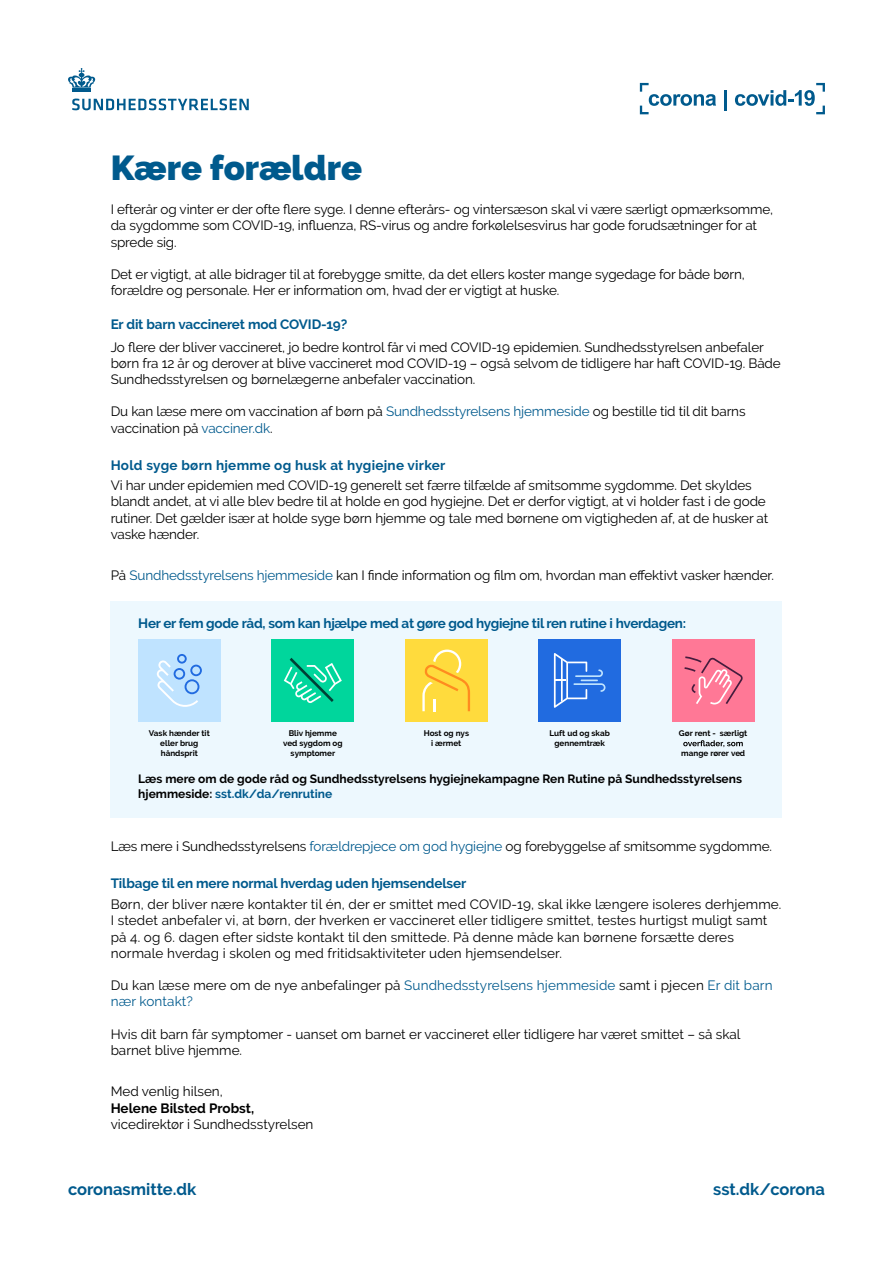
<style>
.page{position:relative;width:893px;height:1263px;background:#fff}
.page>*{position:absolute;margin:0;border:0;box-sizing:border-box;transform-origin:0 0}
.t1{font:900 34.5px "Raleway";color:#005a8d}
.t2{font:700 16.5px "Raleway";color:#005a8d}
.t3{font:13.5px/16.2px "Raleway";letter-spacing:-.01em;color:#000}
.t4{font:13.5px/16.2px "Raleway";letter-spacing:.01em;color:#000}
.t5{font:700 13.5px "Raleway";letter-spacing:-.01em;color:#005a8d}
.t6{font:13.5px/16.2px "Raleway";letter-spacing:.01em;color:#005a8d}
.t7{font:700 13.5px "Raleway";letter-spacing:.02em;color:#005a8d}
.t8{font:700 13.5px "Raleway";color:#000}
.t9{font:700 12px/15px "Raleway";color:#000}
.t10{font:700 8.1px/9.8px "Raleway";color:#000;text-align:center}
.s1{color:#005a8d}
.s2{color:#000}
</style>
<div class="page">
<hr style="left:72px;top:88px;width:19px;height:4px;background:#005a8d">
<svg style="left:68px;top:68px;width:27px;height:20px"></svg>
<svg style="left:72px;top:99px;width:177px;height:11px"></svg>
<svg style="left:640px;top:83px;width:76px;height:31px"></svg>
<hr style="left:724px;top:90px;width:3px;height:20px;background:#005a8d">
<svg style="left:735px;top:83px;width:90px;height:31px"></svg>
<div style="left:111px;top:601px;width:671px;height:216px;background:#edf8fe"></div>
<div style="left:405px;top:639px;width:82px;height:82px;background:#ffdb3d"></div>
<svg style="left:422px;top:649px;width:48px;height:62px"></svg>
<div style="left:272px;top:639px;width:82px;height:82px;background:#00d69c"></div>
<svg style="left:284px;top:658px;width:58px;height:45px"></svg>
<div style="left:138px;top:639px;width:82px;height:82px;background:#bfe3ff"></div>
<svg style="left:157px;top:654px;width:45px;height:53px"></svg>
<div style="left:539px;top:639px;width:82px;height:82px;background:#216be0"></div>
<svg style="left:554px;top:653px;width:51px;height:55px"></svg>
<svg style="left:683px;top:740px;width:60px;height:7px"></svg>
<div style="left:672px;top:639px;width:82px;height:82px;background:#ff7896"></div>
<svg style="left:684px;top:656px;width:58px;height:48px"></svg>
<h1 class="t1" style="left:111px;top:148px;width:253px">Kære forældre</h1>
<p class="t3" style="left:111px;top:201px;width:664px">I efterår og vinter er der ofte flere syge. I denne efterårs- og vintersæson skal vi være særligt opmærksomme, da sygdomme som COVID-19, influenza, RS-virus og andre forkølelsesvirus har gode forudsætninger for at sprede sig.</p>
<p class="t3" style="left:111px;top:266px;width:636px">Det er vigtigt, at alle bidrager til at forebygge smitte, da det ellers koster mange sygedage for både børn, forældre og personale. Her er information om, hvad der er vigtigt at huske.</p>
<p class="t5" style="left:111px;top:317px;width:238px">Er dit barn vaccineret mod COVID-19?</p>
<p class="t3" style="left:111px;top:339px;width:672px">Jo flere der bliver vaccineret, jo bedre kontrol får vi med COVID-19 epidemien. Sundhedsstyrelsen anbefaler børn fra 12 år og derover at blive vaccineret mod COVID-19 – også selvom de tidligere har haft COVID-19. Både<br>Sundhedsstyrelsen og børnelægerne anbefaler vaccination.</p>
<p class="t3" style="left:111px;top:404px;width:636px">Du kan læse mere om vaccination af børn på <span class="s1">Sundhedsstyrelsens hjemmeside</span> og bestille tid til dit barns vaccination på <span class="s1">vacciner.dk</span>.</p>
<p class="t7" style="left:111px;top:457px;width:336px">Hold syge børn hjemme og husk at hygiejne virker</p>
<p class="t3" style="left:111px;top:477px;width:659px">Vi har under epidemien med COVID-19 generelt set færre tilfælde af smitsomme sygdomme. Det skyldes blandt andet, at vi alle blev bedre til at holde en god hygiejne. Det er derfor vigtigt, at vi holder fast i de gode rutiner. Det gælder især at holde syge børn hjemme og tale med børnene om vigtigheden af, at de husker at vaske hænder.</p>
<p class="t3" style="left:111px;top:567px;width:665px">På <span class="s1">Sundhedsstyrelsens hjemmeside</span> kan I finde information og film om, hvordan man effektivt vasker hænder.</p>
<p class="t5" style="left:138px;top:616px;width:549px">Her er fem gode råd, som kan hjælpe med at gøre god hygiejne til ren rutine i hverdagen:</p>
<p class="t10" style="left:149px;top:729px;width:62px">Vask hænder tit eller brug håndsprit</p>
<p class="t10" style="left:550px;top:729px;width:62px">Luft ud og skab gennemtræk</p>
<p class="t10" style="left:679px;top:729px;width:70px">Gør rent - særligt</p>
<p class="t10" style="left:283px;top:729px;width:61px">Bliv hjemme ved sygdom og symptomer</p>
<p class="t10" style="left:424px;top:729px;width:47px">Host og nys i ærmet</p>
<p class="t10" style="left:681px;top:748px;width:65px">mange rører ved</p>
<p class="t9" style="left:138px;top:771px;width:605px">Læs mere om de gode råd og Sundhedsstyrelsens hygiejnekampagne Ren Rutine på Sundhedsstyrelsens hjemmeside: <span class="s1">sst.dk/da/renrutine</span></p>
<p class="t3" style="left:111px;top:838px;width:663px">Læs mere i Sundhedsstyrelsens <span class="s1">forældrepjece om god hygiejne</span> og forebyggelse af smitsomme sygdomme.</p>
<p class="t5" style="left:111px;top:876px;width:357px">Tilbage til en mere normal hverdag uden hjemsendelser</p>
<p class="t4" style="left:111px;top:896px;width:672px">Børn, der bliver nære kontakter til én, der er smittet med COVID-19, skal ikke længere isoleres derhjemme.<br>I stedet anbefaler vi, at børn, der hverken er vaccineret eller tidligere smittet, testes hurtigst muligt samt på 4. og 6. dagen efter sidste kontakt til den smittede. På denne måde kan børnene forsætte deres normale hverdag i skolen og med fritidsaktiviteter uden hjemsendelser.</p>
<p class="t6" style="left:111px;top:977px;width:663px"><span class="s2">Du kan læse mere om de nye anbefalinger på</span> Sundhedsstyrelsens hjemmeside <span class="s2">samt i pjecen</span> Er dit barn nær kontakt?</p>
<p class="t3" style="left:111px;top:1026px;width:631px">Hvis dit barn får symptomer - uanset om barnet er vaccineret eller tidligere har været smittet – så skal barnet blive hjemme.</p>
<p class="t3" style="left:111px;top:1083px;width:114px">Med venlig hilsen,</p>
<p class="t8" style="left:111px;top:1100px;width:145px">Helene Bilsted Probst,</p>
<p class="t3" style="left:111px;top:1116px;width:204px">vicedirektør i Sundhedsstyrelsen</p>
<p class="t2" style="left:68px;top:1180px;width:130px">coronasmitte.dk</p>
<p class="t2" style="left:713px;top:1180px;width:113px">sst.dk/corona</p>
</div>
